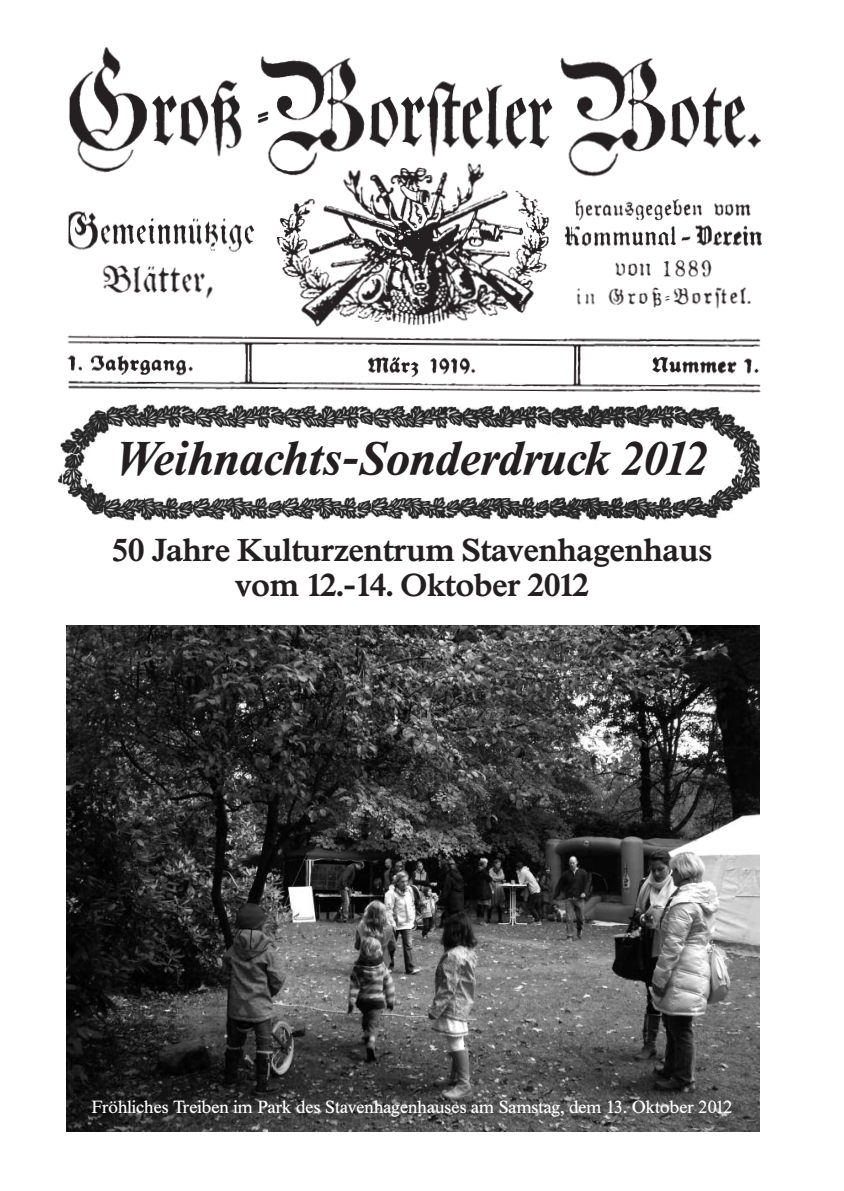
<style>
.page{position:relative;width:844px;height:1191px;background:#fff}
.page>*{position:absolute;margin:0;border:0;box-sizing:border-box;transform-origin:0 0}
.t1{font:italic 700 47.25px "Times BQ";color:#231f20}
.t2{font:600 31.5px/35px "Times BQ";color:#231f20;text-align:center}
.t3{font:17.5px "Times BQ";color:#fff}
</style>
<div class="page">
<img style="left:67px;top:47px;width:695px;height:346px">
<img style="left:66px;top:625px;width:693px;height:506px">
<img style="left:90px;top:487px;width:669px;height:34px">
<img style="left:58px;top:404px;width:701px;height:83px">
<h1 class="t1" style="left:113px;top:433px;width:594px">Weihnachts-Sonderdruck 2012</h1>
<h2 class="t2" style="left:112px;top:532px;width:601px">50 Jahre Kulturzentrum Stavenhagenhaus vom 12.-14. Oktober 2012</h2>
<p class="t3" style="left:92px;top:1097px;width:642px">Fröhliches Treiben im Park des Stavenhagenhauses am Samstag, dem 13. Oktober 2012</p>
</div>
